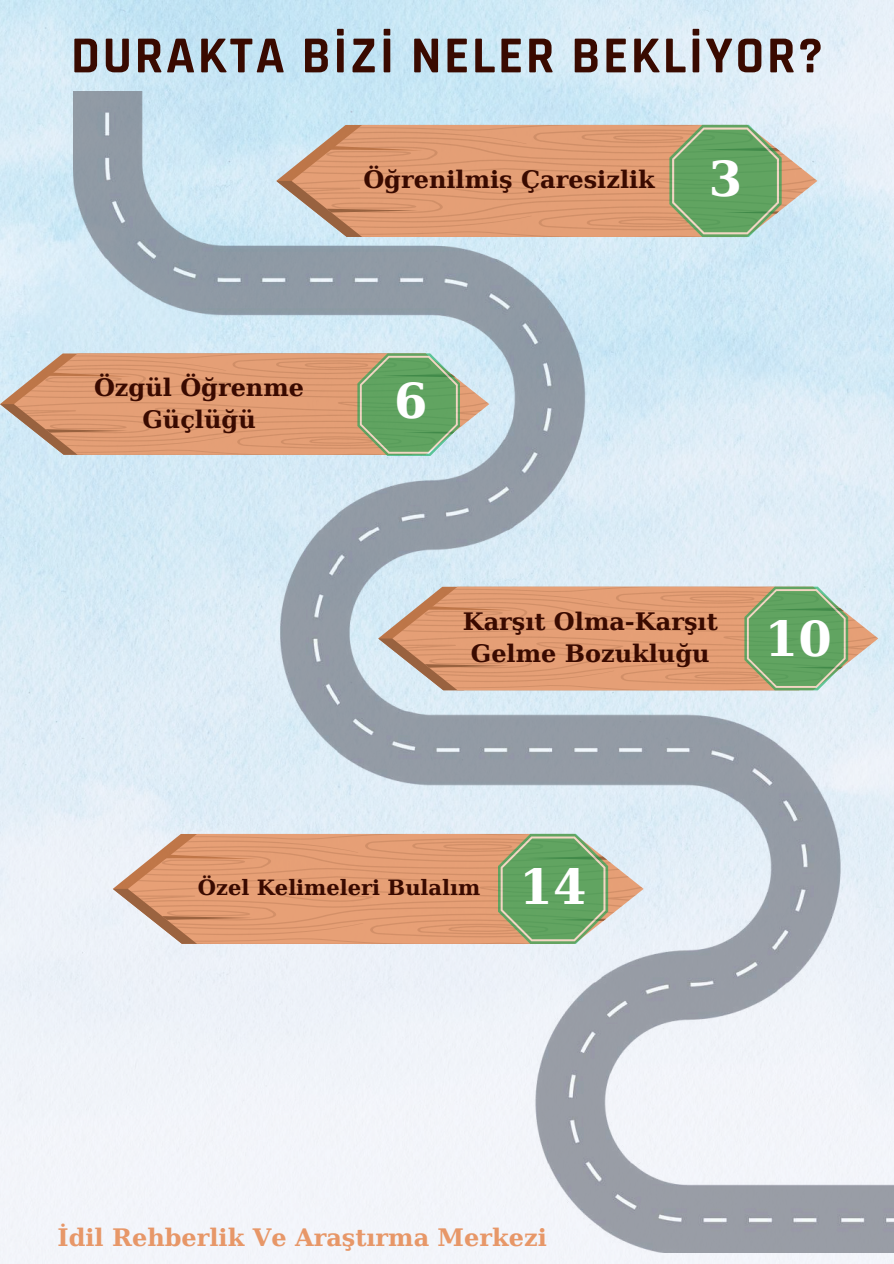
<style>
.page{position:relative;width:894px;height:1264px;background:#fff}
.page>*{position:absolute;margin:0;border:0;box-sizing:border-box;transform-origin:0 0}
.t1{font:700 52.5px "Rajdhani";letter-spacing:.05em;color:#390a00}
.t2{font:700 48px "DejaVu Serif";color:#fff}
.t3{font:700 24px/32.7px "DejaVu Serif";color:#390a00;text-align:center}
.t4{font:700 24px "DejaVu Serif";color:#e79768}
.t5{font:700 21px "DejaVu Serif";color:#390a00}
</style>
<div class="page">
<img style="left:73px;top:92px;width:820px;height:1160px">
<svg style="left:378px;top:586px;width:499px;height:104px;background:#caa680"></svg>
<svg style="left:113px;top:833px;width:530px;height:110px;background:#cca781"></svg>
<svg style="left:0;top:353px;width:489px;height:103px;background:#c7a681"></svg>
<svg style="left:276px;top:125px;width:541px;height:112px;background:#c8a580"></svg>
<h1 class="t1" style="left:71px;top:24px;width:753px">DURAKTA BİZİ NELER BEKLİYOR?</h1>
<p class="t3" style="left:363px;top:163px;width:293px">Öğrenilmiş Çaresizlik</p>
<h2 class="t2" style="left:708px;top:151px;width:35px">3</h2>
<p class="t3" style="left:94px;top:371px;width:211px">Özgül Öğrenme<br>Güçlüğü</p>
<h2 class="t2" style="left:394px;top:373px;width:35px">6</h2>
<p class="t3" style="left:462px;top:604px;width:256px">Karşıt Olma-Karşıt<br>Gelme Bozukluğu</p>
<h2 class="t2" style="left:764px;top:611px;width:68px">10</h2>
<p class="t5" style="left:198px;top:875px;width:284px">Özel Kelimeleri Bulalım</p>
<h2 class="t2" style="left:519px;top:859px;width:68px">14</h2>
<p class="t4" style="left:57px;top:1222px;width:490px">İdil Rehberlik Ve Araştırma Merkezi</p>
</div>
